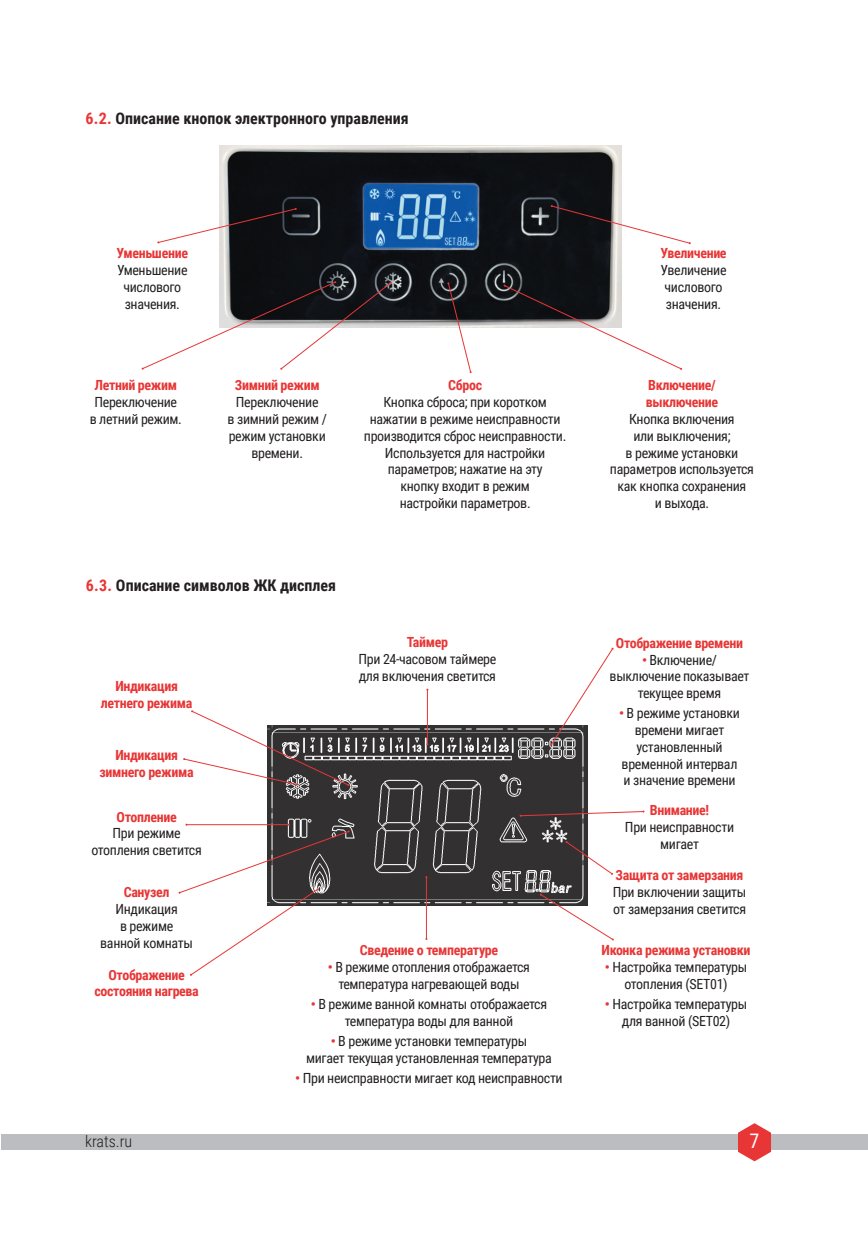
<style>
.page{position:relative;width:868px;height:1248px;background:#fff}
.page>*{position:absolute;margin:0;border:0;box-sizing:border-box;transform-origin:0 0}
.t1{font:20px "Roboto Condensed";color:#fff}
.t2{font:700 16px "Roboto Condensed";color:#231f20}
.t3{font:300 16px "Roboto Condensed";color:#231f20}
.t4{font:14px/16.8px "Roboto Condensed";letter-spacing:-.025em;color:#231f20;text-align:center}
.t5{font:700 14px "Roboto Condensed";letter-spacing:-.025em;color:#e83636}
.s1{color:#e83636}
.s2{font-weight:700;color:#e83636}
</style>
<div class="page">
<div style="left:1px;top:1134px;width:866px;height:15px;background:#bcbdc0"></div>
<svg style="left:738px;top:1123px;width:33px;height:38px"></svg>
<img style="left:219px;top:145px;width:402px;height:182px">
<svg style="left:157px;top:208px;width:140px;height:35px"></svg>
<svg style="left:550px;top:205px;width:140px;height:39px"></svg>
<svg style="left:142px;top:281px;width:250px;height:89px"></svg>
<svg style="left:447px;top:282px;width:24px;height:91px"></svg>
<svg style="left:503px;top:284px;width:179px;height:86px"></svg>
<img style="left:267px;top:725px;width:320px;height:180px">
<hr style="left:427px;top:689px;width:1px;height:55px;background:#e83636">
<svg style="left:550px;top:647px;width:63px;height:98px"></svg>
<svg style="left:183px;top:710px;width:166px;height:76px"></svg>
<hr style="left:426px;top:877px;width:1px;height:61px;background:#e83636">
<svg style="left:519px;top:810px;width:125px;height:6px"></svg>
<svg style="left:565px;top:841px;width:48px;height:33px"></svg>
<svg style="left:539px;top:893px;width:74px;height:47px"></svg>
<svg style="left:178px;top:823px;width:171px;height:152px"></svg>
<p class="t2" style="left:85px;top:107px;width:325px"><span class="s1">6.2.</span> Описание кнопок электронного управления</p>
<p class="t5" style="left:117px;top:243px;width:73px">Уменьшение</p>
<p class="t4" style="left:117px;top:261px;width:72px">Уменьшение</p>
<p class="t4" style="left:123px;top:278px;width:59px">числового</p>
<p class="t4" style="left:125px;top:295px;width:57px">значения.</p>
<p class="t5" style="left:95px;top:375px;width:84px">Летний режим</p>
<p class="t4" style="left:94px;top:393px;width:84px">Переключение</p>
<p class="t4" style="left:90px;top:410px;width:94px">в летний режим.</p>
<p class="t5" style="left:235px;top:375px;width:86px">Зимний режим</p>
<p class="t4" style="left:236px;top:393px;width:84px">Переключение</p>
<p class="t4" style="left:227px;top:410px;width:101px">в зимний режим /</p>
<p class="t4" style="left:229px;top:427px;width:98px">режим установки</p>
<p class="t4" style="left:251px;top:443px;width:53px">времени.</p>
<p class="t5" style="left:448px;top:375px;width:35px">Сброс</p>
<p class="t4" style="left:383px;top:393px;width:165px">Кнопка сброса; при коротком</p>
<p class="t4" style="left:370px;top:410px;width:192px">нажатии в режиме неисправности</p>
<p class="t4" style="left:364px;top:427px;width:204px">производится сброс неисправности.</p>
<p class="t4" style="left:385px;top:443px;width:162px">Используется для настройки</p>
<p class="t4" style="left:388px;top:460px;width:156px">параметров; нажатие на эту</p>
<p class="t4" style="left:400px;top:477px;width:131px">кнопку входит в режим</p>
<p class="t4" style="left:399px;top:494px;width:132px">настройки параметров.</p>
<p class="t2" style="left:86px;top:574px;width:251px"><span class="s1">6.3.</span> Описание символов ЖК дисплея</p>
<p class="t5" style="left:115px;top:676px;width:64px">Индикация</p>
<p class="t5" style="left:101px;top:692px;width:93px">летнего режима</p>
<p class="t5" style="left:115px;top:744px;width:64px">Индикация</p>
<p class="t5" style="left:100px;top:761px;width:96px">зимнего режима</p>
<p class="t5" style="left:407px;top:632px;width:43px">Таймер</p>
<p class="t4" style="left:358px;top:650px;width:139px">При 24-часовом таймере</p>
<p class="t4" style="left:359px;top:667px;width:139px">для включения светится</p>
<p class="t5" style="left:116px;top:806px;width:62px">Отопление</p>
<p class="t4" style="left:112px;top:824px;width:70px">При режиме</p>
<p class="t4" style="left:91px;top:841px;width:112px">отопления светится</p>
<p class="t5" style="left:124px;top:882px;width:47px">Санузел</p>
<p class="t4" style="left:115px;top:900px;width:64px">Индикация</p>
<p class="t4" style="left:120px;top:917px;width:55px">в режиме</p>
<p class="t4" style="left:100px;top:933px;width:94px">ванной комнаты</p>
<p class="t5" style="left:108px;top:964px;width:78px">Отображение</p>
<p class="t5" style="left:94px;top:981px;width:106px">состояния нагрева</p>
<p class="t5" style="left:360px;top:940px;width:140px">Сведение о температуре</p>
<p class="t4" style="left:328px;top:958px;width:204px"><span class="s2">•</span> В режиме отопления отображается</p>
<p class="t4" style="left:338px;top:975px;width:183px">температура нагревающей воды</p>
<p class="t4" style="left:311px;top:995px;width:238px"><span class="s2">•</span> В режиме ванной комнаты отображается</p>
<p class="t4" style="left:345px;top:1011px;width:170px">температура воды для ванной</p>
<p class="t4" style="left:331px;top:1031px;width:198px"><span class="s2">•</span> В режиме установки температуры</p>
<p class="t4" style="left:306px;top:1048px;width:247px">мигает текущая установленная температура</p>
<p class="t4" style="left:295px;top:1068px;width:269px"><span class="s2">•</span> При неисправности мигает код неисправности</p>
<p class="t5" style="left:660px;top:243px;width:68px">Увеличение</p>
<p class="t4" style="left:660px;top:261px;width:68px">Увеличение</p>
<p class="t4" style="left:664px;top:278px;width:59px">числового</p>
<p class="t4" style="left:665px;top:295px;width:57px">значения.</p>
<p class="t5" style="left:648px;top:375px;width:69px">Включение/</p>
<p class="t5" style="left:645px;top:392px;width:74px">выключение</p>
<p class="t4" style="left:629px;top:410px;width:107px">Кнопка включения</p>
<p class="t4" style="left:633px;top:427px;width:99px">или выключения;</p>
<p class="t4" style="left:625px;top:443px;width:114px">в режиме установки</p>
<p class="t4" style="left:610px;top:460px;width:145px">параметров используется</p>
<p class="t4" style="left:617px;top:477px;width:130px">как кнопка сохранения</p>
<p class="t4" style="left:654px;top:494px;width:56px">и выхода.</p>
<p class="t5" style="left:615px;top:633px;width:129px">Отображение времени</p>
<p class="t4" style="left:642px;top:650px;width:77px"><span class="s2">•</span> Включение/</p>
<p class="t4" style="left:609px;top:667px;width:141px">выключение показывает текущее время</p>
<p class="t4" style="left:619px;top:704px;width:122px"><span class="s2">•</span> В режиме установки времени мигает</p>
<p class="t4" style="left:636px;top:737px;width:88px">установленный</p>
<p class="t4" style="left:621px;top:754px;width:117px">временной интервал</p>
<p class="t4" style="left:623px;top:771px;width:114px">и значение времени</p>
<p class="t5" style="left:649px;top:800px;width:61px">Внимание!</p>
<p class="t4" style="left:625px;top:817px;width:111px">При неисправности мигает</p>
<p class="t5" style="left:615px;top:865px;width:129px">Защита от замерзания</p>
<p class="t4" style="left:612px;top:883px;width:135px">При включении защиты</p>
<p class="t4" style="left:613px;top:900px;width:134px">от замерзания светится</p>
<p class="t5" style="left:601px;top:940px;width:150px">Иконка режима установки</p>
<p class="t4" style="left:604px;top:958px;width:144px"><span class="s2">•</span> Настройка температуры отопления (SET01)</p>
<p class="t4" style="left:604px;top:995px;width:144px"><span class="s2">•</span> Настройка температуры для ванной (SET02)</p>
<p class="t3" style="left:85px;top:1129px;width:49px">krats.ru</p>
<h1 class="t1" style="left:749px;top:1126px;width:11px">7</h1>
</div>
